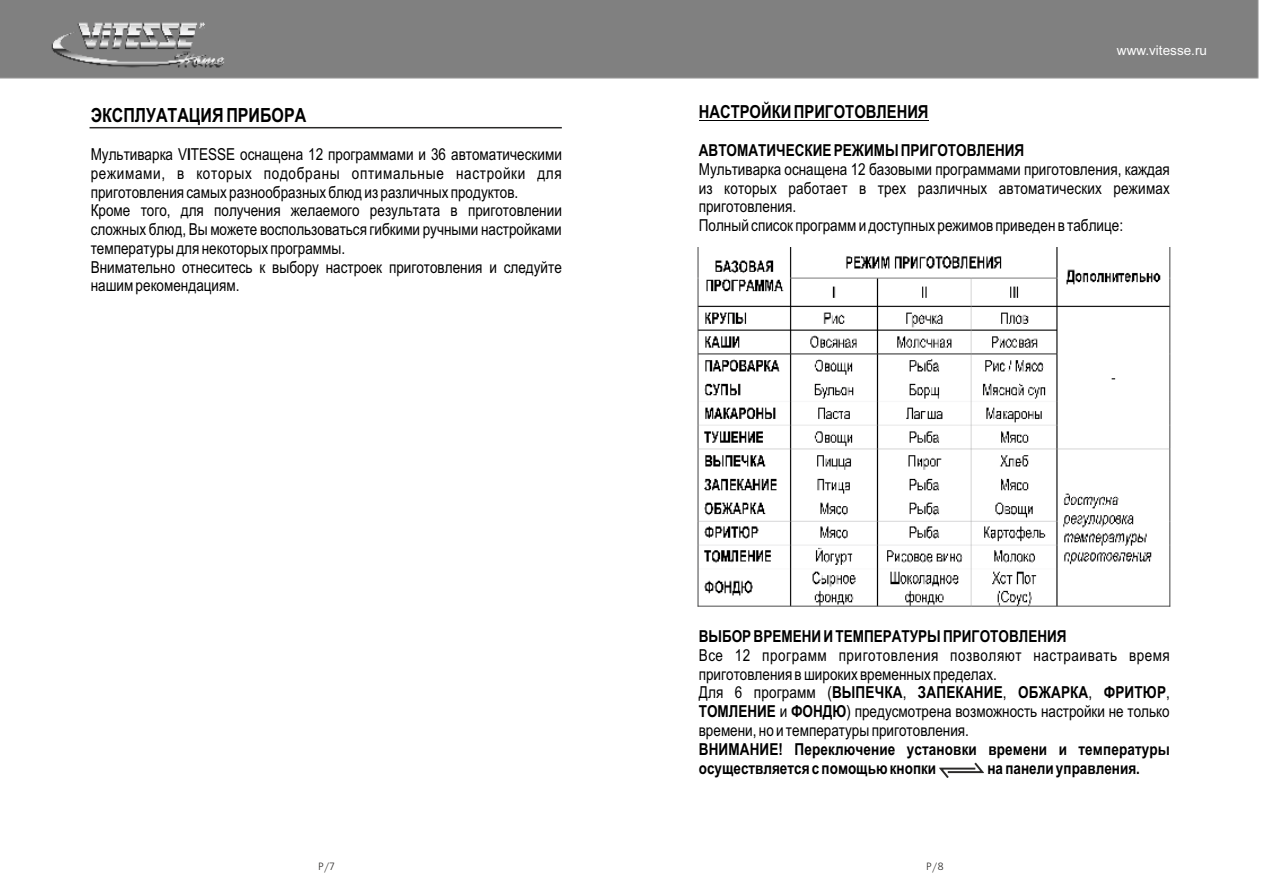
<style>
.page{position:relative;width:1263px;height:893px;background:#fff}
.page>*{position:absolute;margin:0;border:0;box-sizing:border-box;transform-origin:0 0}
.t1{font:700 19.5px "Arial Narrow";color:#000}
.t2{font:700 18px "Arial Narrow";color:#000}
.t3{font:16.5px/18.8px "Arial Narrow";color:#000}
.t4{font:700 16.5px/18.9px "Arial Narrow";color:#000}
.t5{font:13.5px "Arial";color:#fefefe}
.t6{font:10.5px "Ukrainian Free Set";color:#2b2a29}
.s1{font-weight:700}
</style>
<div class="page">
<div style="left:0;top:0;width:1259px;height:78px;background:#808080"></div>
<hr style="left:699px;top:120px;width:230px;height:1px;background:#000">
<img style="left:697px;top:248px;width:474px;height:359px">
<svg style="left:939px;top:763px;width:45px;height:15px"></svg>
<hr style="left:90px;top:127px;width:472px;height:1px;background:#2b2a29">
<p class="t1" style="left:91px;top:108px;width:217px">ЭКСПЛУАТАЦИЯ ПРИБОРА</p>
<p class="t3" style="left:91px;top:147px;width:473px">Мультиварка V<span class="s1">I</span>TESSE оснащена 12 программами и 36 автоматическими режимами, в которых подобраны оптимальные настройки для приготовления самых разнообразных блюд из различных продуктов.<br>Кроме того, для получения желаемого результата в приготовлении сложных блюд, Вы можете воспользоваться гибкими ручными настройками температуры для некоторых программы.<br>Внимательно отнеситесь к выбору настроек приготовления и следуйте нашим рекомендациям.</p>
<p class="t5" style="left:1117px;top:45px;width:92px">www.vitesse.ru</p>
<p class="t2" style="left:699px;top:105px;width:231px">НАСТРОЙКИ ПРИГОТОВЛЕНИЯ</p>
<p class="t4" style="left:699px;top:142px;width:327px">АВТОМАТИЧЕСКИЕ РЕЖИМЫ ПРИГОТОВЛЕНИЯ</p>
<p class="t3" style="left:699px;top:161px;width:473px">Мультиварка оснащена 12 базовыми программами приготовления, каждая из которых работает в трех различных автоматических режимах приготовления.<br>Полный список программ и доступных режимов приведен в таблице:</p>
<p class="t4" style="left:699px;top:628px;width:369px">ВЫБОР ВРЕМЕНИ И ТЕМПЕРАТУРЫ ПРИГОТОВЛЕНИЯ</p>
<p class="t3" style="left:699px;top:647px;width:473px">Все 12 программ приготовления позволяют настраивать время приготовления в широких временных пределах.<br>Для 6 программ (<span class="s1">ВЫПЕЧКА</span>, <span class="s1">ЗАПЕКАНИЕ</span>, <span class="s1">ОБЖАРКА</span>, <span class="s1">ФРИТЮР</span>, <span class="s1">ТОМЛЕНИЕ</span> и <span class="s1">ФОНДЮ</span>) предусмотрена возможность настройки не только времени, но и температуры приготовления.</p>
<p class="t4" style="left:699px;top:741px;width:473px">ВНИМАНИЕ! Переключение установки времени и температуры осуществляется с помощью кнопки</p>
<p class="t4" style="left:987px;top:760px;width:154px">на панели управления.</p>
<p class="t6" style="left:318px;top:862px;width:18px">P/7</p>
<p class="t6" style="left:926px;top:862px;width:19px">P/8</p>
</div>
